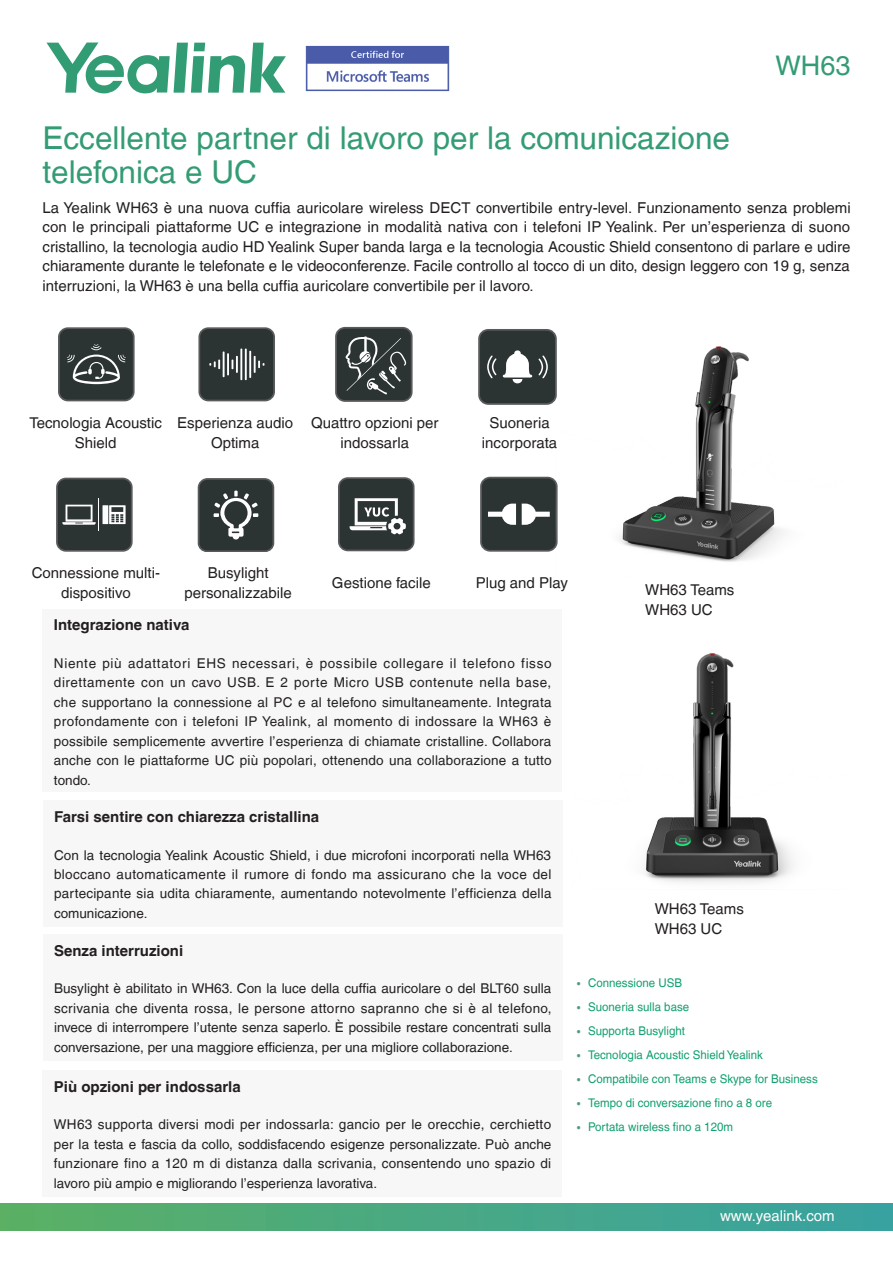
<style>
.page{position:relative;width:893px;height:1263px;background:#fff}
.page>*{position:absolute;margin:0;border:0;box-sizing:border-box;transform-origin:0 0}
.h-机型介绍{font:31.5px/33.6px "Helvetica LT";color:#349c74}
.机型名{font:27px "Helvetica LT";color:#349c74}
.p-key_feature{font:15px/19.5px "Helvetica LT";color:#231f20;text-align:center}
.p-key_feature-2{font:700 15px "Helvetica LT";color:#231f20}
.t1{font:15px "Helvetica LT";color:#fff}
.p-key_feature-3{font:13.5px/19.5px "Helvetica LT";color:#231f20;text-align:justify}
.t2{font:12px "Helvetica LT";color:#109f6f;scale:.96 1}
.s1{font-family:"Microsoft Phags Pa";font-size:13.5px;color:#529984}
</style>
<div class="page">
<svg style="left:46px;top:43px;width:240px;height:50px"></svg>
<div style="left:0;top:1203px;width:893px;height:27px;background:linear-gradient(to right,#5ab065,#38a2a2)"></div>
<img style="left:305px;top:45px;width:145px;height:47px">
<div style="left:58px;top:327px;width:77px;height:74px;background:#595a5c;border-radius:10px"></div>
<div style="left:60px;top:329px;width:73px;height:71px;background:#2c3333;border-radius:8px"></div>
<svg style="left:67px;top:344px;width:59px;height:40px"></svg>
<div style="left:198px;top:327px;width:77px;height:74px;background:#595a5c;border-radius:10px"></div>
<div style="left:200px;top:329px;width:73px;height:71px;background:#2c3333;border-radius:8px"></div>
<svg style="left:209px;top:360px;width:11px;height:9px"></svg>
<hr style="left:223px;top:351px;width:2px;height:26px;background:#fff">
<hr style="left:227px;top:353px;width:2px;height:22px;background:#fff">
<svg style="left:232px;top:356px;width:6px;height:17px"></svg>
<hr style="left:240px;top:349px;width:2px;height:31px;background:#fff">
<hr style="left:245px;top:349px;width:2px;height:31px;background:#fff">
<hr style="left:249px;top:351px;width:2px;height:27px;background:#fff">
<svg style="left:254px;top:356px;width:10px;height:17px"></svg>
<div style="left:56px;top:478px;width:77px;height:74px;background:#595a5c;border-radius:10px"></div>
<div style="left:58px;top:479px;width:73px;height:71px;background:#2c3333;border-radius:8px"></div>
<div style="left:103px;top:505px;width:5px;height:19px;background:#fff"></div>
<svg style="left:109px;top:505px;width:17px;height:19px"></svg>
<hr style="left:98px;top:498px;width:1px;height:33px;background:#fff">
<svg style="left:62px;top:505px;width:34px;height:20px"></svg>
<svg style="left:198px;top:478px;width:76px;height:74px"></svg>
<div style="left:199px;top:480px;width:73px;height:70px;background:#2c3333;border-radius:8px"></div>
<svg style="left:214px;top:491px;width:44px;height:49px"></svg>
<svg style="left:338px;top:477px;width:77px;height:74px"></svg>
<div style="left:340px;top:479px;width:73px;height:70px;background:#2c3333;border-radius:8px"></div>
<svg style="left:350px;top:498px;width:56px;height:36px"></svg>
<div style="left:478px;top:329px;width:79px;height:76px;background:#595a5c;border-radius:10px"></div>
<div style="left:480px;top:331px;width:75px;height:72px;background:#2c3333;border-radius:8px"></div>
<svg style="left:503px;top:350px;width:29px;height:33px"></svg>
<svg style="left:539px;top:355px;width:9px;height:23px"></svg>
<svg style="left:487px;top:355px;width:9px;height:23px"></svg>
<div style="left:480px;top:477px;width:78px;height:75px;background:#595a5c;border-radius:10px"></div>
<div style="left:482px;top:478px;width:74px;height:72px;background:#2c3333;border-radius:8px"></div>
<svg style="left:488px;top:504px;width:28px;height:21px"></svg>
<svg style="left:522px;top:504px;width:28px;height:21px"></svg>
<div style="left:335px;top:327px;width:78px;height:75px;background:#595a5c;border-radius:10px"></div>
<div style="left:337px;top:329px;width:74px;height:71px;background:#2c3333;border-radius:8px"></div>
<svg style="left:345px;top:336px;width:61px;height:58px"></svg>
<img style="left:551px;top:330px;width:233px;height:232px">
<div style="left:43px;top:609px;width:519px;height:183px;background:#f7f7f7"></div>
<div style="left:43px;top:801px;width:519px;height:126px;background:#f7f7f7"></div>
<div style="left:43px;top:934px;width:519px;height:127px;background:#f7f7f7"></div>
<div style="left:43px;top:1070px;width:519px;height:127px;background:#f7f7f7"></div>
<img style="left:645px;top:653px;width:148px;height:230px">
<p class="机型名" style="left:775px;top:50px;width:77px">WH63</p>
<p class="h-机型介绍" style="left:43px;top:121px;width:689px">Eccellente partner di lavoro per la comunicazione telefonica e UC</p>
<p class="p-key_feature" style="left:43px;top:198px;width:810px;text-align:justify">La Yealink WH63 è una nuova cuffia auricolare wireless DECT convertibile entry-level. Funzionamento senza problemi con le principali piattaforme UC e integrazione in modalità nativa con i telefoni IP Yealink. Per un’esperienza di suono cristallino, la tecnologia audio HD Yealink Super banda larga e la tecnologia Acoustic Shield consentono di parlare e udire chiaramente durante le telefonate e le videoconferenze. Facile controllo al tocco di un dito, design leggero con 19 g, senza interruzioni, la WH63 è una bella cuffia auricolare convertibile per il lavoro.</p>
<p class="p-key_feature" style="left:29px;top:413px;width:134px">Tecnologia Acoustic<br>Shield</p>
<p class="p-key_feature" style="left:177px;top:413px;width:118px">Esperienza audio<br>Optima</p>
<p class="p-key_feature" style="left:311px;top:413px;width:129px">Quattro opzioni per indossarla</p>
<p class="p-key_feature" style="left:482px;top:413px;width:77px">Suoneria incorporata</p>
<p class="p-key_feature" style="left:32px;top:563px;width:130px">Connessione multi&shy;dispositivo</p>
<p class="p-key_feature" style="left:184px;top:563px;width:109px">Busylight personalizzabile</p>
<p class="p-key_feature" style="left:332px;top:573px;width:100px">Gestione facile</p>
<p class="p-key_feature" style="left:476px;top:573px;width:94px">Plug and Play</p>
<p class="p-key_feature-2" style="left:54px;top:616px;width:137px">Integrazione nativa</p>
<p class="p-key_feature-3" style="left:54px;top:653px;width:499px">Niente più adattatori EHS necessari, è possibile collegare il telefono fisso direttamente con un cavo USB. E 2 porte Micro USB contenute nella base, che supportano la connessione al PC e al telefono simultaneamente. Integrata profondamente con i telefoni IP Yealink, al momento di indossare la WH63 è possibile semplicemente avvertire l’esperienza di chiamate cristalline. Collabora anche con le piattaforme UC più popolari, ottenendo una collaborazione a tutto tondo.</p>
<p class="p-key_feature-2" style="left:54px;top:807px;width:267px">Farsi sentire con chiarezza cristallina</p>
<p class="p-key_feature-3" style="left:54px;top:845px;width:499px">Con la tecnologia Yealink Acoustic Shield, i due microfoni incorporati nella WH63 bloccano automaticamente il rumore di fondo ma assicurano che la voce del partecipante sia udita chiaramente, aumentando notevolmente l’efficienza della comunicazione.</p>
<p class="p-key_feature-2" style="left:54px;top:941px;width:131px">Senza interruzioni</p>
<p class="p-key_feature-3" style="left:54px;top:979px;width:499px">Busylight è abilitato in WH63. Con la luce della cuffia auricolare o del BLT60 sulla scrivania che diventa rossa, le persone attorno sapranno che si è al telefono, invece di interrompere l’utente senza saperlo. È possibile restare concentrati sulla conversazione, per una maggiore efficienza, per una migliore collaborazione.</p>
<p class="p-key_feature-2" style="left:54px;top:1077px;width:188px">Più opzioni per indossarla</p>
<p class="p-key_feature-3" style="left:54px;top:1115px;width:499px">WH63 supporta diversi modi per indossarla: gancio per le orecchie, cerchietto per la testa e fascia da collo, soddisfacendo esigenze personalizzate. Può anche funzionare fino a 120 m di distanza dalla scrivania, consentendo uno spazio di lavoro più ampio e migliorando l’esperienza lavorativa.</p>
<p class="p-key_feature" style="left:645px;top:580px;width:91px">WH63 Teams</p>
<p class="p-key_feature" style="left:645px;top:600px;width:69px">WH63 UC</p>
<p class="p-key_feature" style="left:655px;top:899px;width:91px">WH63 Teams</p>
<p class="p-key_feature" style="left:655px;top:918px;width:69px">WH63 UC</p>
<p class="t2" style="left:576px;top:976px;width:112px"><span class="s1">•</span> Connessione USB</p>
<p class="t2" style="left:576px;top:1000px;width:119px"><span class="s1">•</span> Suoneria sulla base</p>
<p class="t2" style="left:576px;top:1024px;width:115px"><span class="s1">•</span> Supporta Busylight</p>
<p class="t2" style="left:576px;top:1048px;width:196px"><span class="s1">•</span> Tecnologia Acoustic Shield Yealink</p>
<p class="t2" style="left:576px;top:1072px;width:253px"><span class="s1">•</span> Compatibile con Teams e Skype for Business</p>
<p class="t2" style="left:576px;top:1096px;width:206px"><span class="s1">•</span> Tempo di conversazione fino a 8 ore</p>
<p class="t2" style="left:576px;top:1120px;width:165px"><span class="s1">•</span> Portata wireless fino a 120m</p>
<p class="t1" style="left:720px;top:1207px;width:116px">www.yealink.com</p>
</div>
